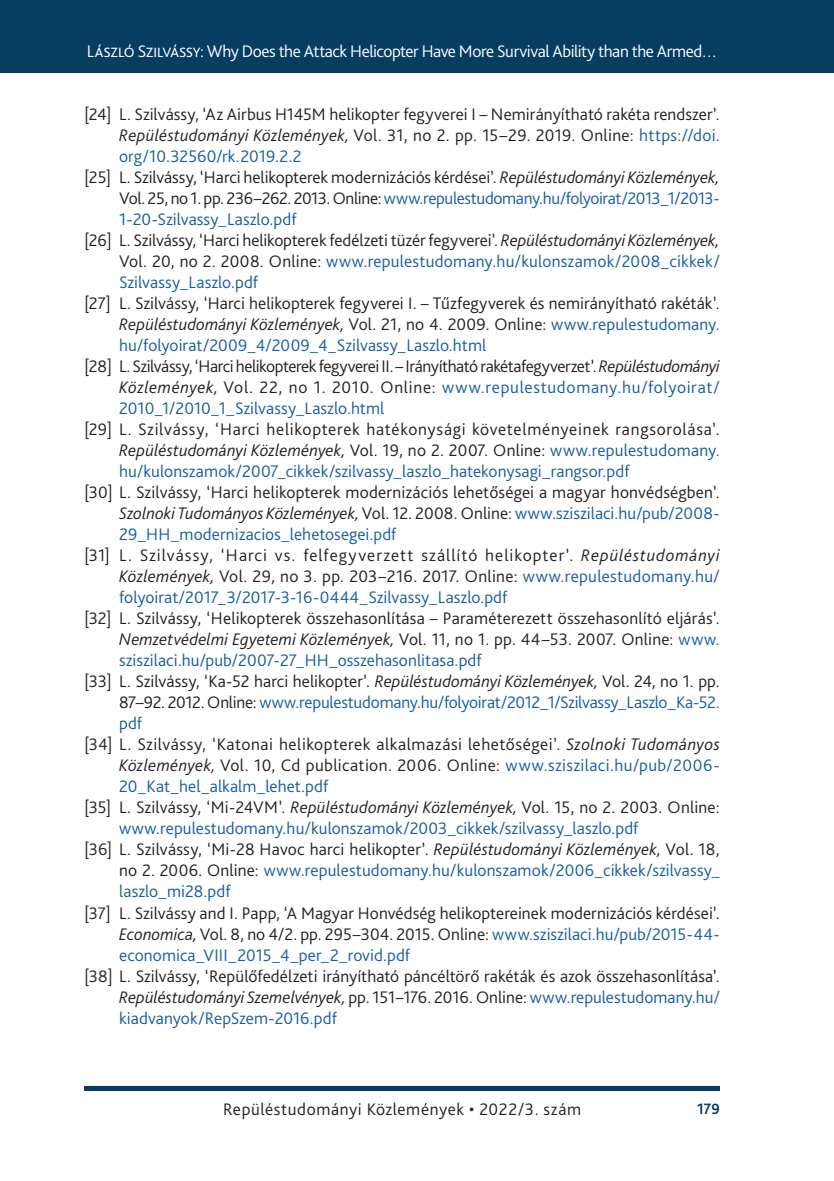
<style>
.page{position:relative;width:834px;height:1181px;background:#fff}
.page>*{position:absolute;margin:0;border:0;box-sizing:border-box;transform-origin:0 0}
._6__Bibliography_numbers{font:300 17.5px/21px "Bliss Pro";letter-spacing:.01em;color:#231f20;text-align:justify}
._6__Bibliography_numbers-2{font:300 17.5px/21px "Bliss Pro";letter-spacing:.01em;color:#175d9e}
.t1{font:300 17.5px "Bliss Pro";letter-spacing:-.025em;color:#fff}
._6__Bibliography_numbers-3{font:300 17.5px "Bliss Pro";letter-spacing:.03em;color:#231f20}
.t2{font:700 15.75px "Bliss Pro";color:#063e62;scale:.95 1}
.s1{font-style:italic}
.s2{color:#175d9e}
.s3{color:#231f20}
.s4{font-style:italic;color:#231f20}
</style>
<div class="page">
<div style="left:0;top:0;width:833px;height:73px;background:#063e62"></div>
<div style="left:84px;top:1086px;width:635px;height:5px;background:#063e62"></div>
<p class="t1" style="left:87px;top:41px;width:631px">László Szilvássy: Why Does the Attack Helicopter Have More Survival Ability than the Armed…</p>
<p class="_6__Bibliography_numbers" style="left:119px;top:103px;width:602px;text-indent:-35px">[24] L. Szilvássy, ‘Az Airbus H145M helikopter fegyverei I – Nemirányítható rakéta rendszer’.<br><span class="s1">Repüléstudományi Közlemények,</span> Vol. 31, no 2. pp. 15–29. 2019. Online: <span class="s2">https://doi. org/10.32560/rk.2019.2.2</span></p>
<p class="_6__Bibliography_numbers" style="left:119px;top:166px;width:602px;text-indent:-35px">[25] L. Szilvássy, ‘Harci helikopterek modernizációs kérdései’. <span class="s1">Repüléstudományi Közlemények, </span>Vol. 25, no 1. pp. 236–262. 2013.Online: <span class="s2">www.repulestudomany.hu/folyoirat/2013_1/2013- 1-20-Szilvassy_Laszlo.pdf</span></p>
<p class="_6__Bibliography_numbers" style="left:119px;top:229px;width:602px;text-indent:-35px">[26] L. Szilvássy, ‘Harci helikopterek fedélzeti tüzér fegyverei’. <span class="s1">Repüléstudományi Közlemények, </span>Vol. 20, no 2. 2008. Online: <span class="s2">www.repulestudomany.hu/kulonszamok/2008_cikkek/ Szilvassy_Laszlo.pdf</span></p>
<p class="_6__Bibliography_numbers" style="left:119px;top:292px;width:602px;text-indent:-35px">[27] L. Szilvássy, ‘Harci helikopterek fegyverei I. – Tűzfegyverek és nemirányítható rakéták’.<br><span class="s1">Repüléstudományi Közlemények,</span> Vol. 21, no 4. 2009. Online: <span class="s2">www.repulestudomany. hu/folyoirat/2009_4/2009_4_Szilvassy_Laszlo.html</span></p>
<p class="_6__Bibliography_numbers" style="left:119px;top:355px;width:602px;text-indent:-35px">[28] L. Szilvássy, ‘Harci helikopterek fegyverei II. – Irányítható rakétafegyverzet’. <span class="s1">Repüléstudományi Közlemények,</span> Vol. 22, no 1. 2010. Online: <span class="s2">www.repulestudomany.hu/folyoirat/ 2010_1/2010_1_Szilvassy_Laszlo.html</span></p>
<p class="_6__Bibliography_numbers" style="left:119px;top:418px;width:602px;text-indent:-35px">[29] L. Szilvássy, ‘Harci helikopterek hatékonysági követelményeinek rangsorolása’.<br><span class="s1">Repüléstudományi Közlemények,</span> Vol. 19, no 2. 2007. Online: <span class="s2">www.repulestudomany. hu/kulonszamok/2007_cikkek/szilvassy_laszlo_hatekonysagi_rangsor.pdf</span></p>
<p class="_6__Bibliography_numbers" style="left:119px;top:481px;width:602px;text-indent:-35px">[30] L. Szilvássy, ‘Harci helikopterek modernizációs lehetőségei a magyar honvédségben’.<br><span class="s1">Szolnoki Tudományos Közlemények,</span> Vol. 12. 2008. Online: <span class="s2">www.sziszilaci.hu/pub/2008- 29_HH_modernizacios_lehetosegei.pdf</span></p>
<p class="_6__Bibliography_numbers" style="left:119px;top:544px;width:602px;text-indent:-35px">[31] L. Szilvássy, ‘Harci vs. felfegyverzett szállító helikopter’. <span class="s1">Repüléstudományi Közlemények,</span> Vol. 29, no 3. pp. 203–216. 2017. Online: <span class="s2">www.repulestudomany.hu/ folyoirat/2017_3/2017-3-16-0444_Szilvassy_Laszlo.pdf</span></p>
<p class="_6__Bibliography_numbers" style="left:119px;top:607px;width:602px;text-indent:-35px">[32] L. Szilvássy, ‘Helikopterek összehasonlítása – Paraméterezett összehasonlító eljárás’.<br><span class="s1">Nemzetvédelmi Egyetemi Közlemények,</span> Vol. 11, no 1. pp. 44–53. 2007. Online: <span class="s2">www. sziszilaci.hu/pub/2007-27_HH_osszehasonlitasa.pdf</span></p>
<p class="_6__Bibliography_numbers" style="left:119px;top:670px;width:602px;text-indent:-35px">[33] L. Szilvássy, ‘Ka-52 harci helikopter’. <span class="s1">Repüléstudományi Közlemények,</span> Vol. 24, no 1. pp.<br>87–92. 2012. Online: <span class="s2">www.repulestudomany.hu/folyoirat/2012_1/Szilvassy_Laszlo_Ka-52. pdf</span></p>
<p class="_6__Bibliography_numbers" style="left:119px;top:733px;width:602px;text-indent:-35px">[34] L. Szilvássy, ‘Katonai helikopterek alkalmazási lehetőségei’. <span class="s1">Szolnoki Tudományos Közlemények,</span> Vol. 10, Cd publication. 2006. Online: <span class="s2">www.sziszilaci.hu/pub/2006- 20_Kat_hel_alkalm_lehet.pdf</span></p>
<p class="_6__Bibliography_numbers-2" style="left:119px;top:796px;width:602px;text-indent:-35px"><span class="s3">[35] L. Szilvássy, ‘Mi-24VM’.</span> <span class="s4">Repüléstudományi Közlemények,</span> <span class="s3">Vol. 15, no 2. 2003. Online: </span>www.repulestudomany.hu/kulonszamok/2003_cikkek/szilvassy_laszlo.pdf</p>
<p class="_6__Bibliography_numbers-2" style="left:119px;top:838px;width:602px;text-align:justify;text-indent:-35px"><span class="s3">[36] L. Szilvássy, ‘Mi-28 Havoc harci helikopter’.</span> <span class="s4">Repüléstudományi Közlemények,</span> <span class="s3">Vol. 18, no 2. 2006. Online:</span> www.repulestudomany.hu/kulonszamok/2006_cikkek/szilvassy_ laszlo_mi28.pdf</p>
<p class="_6__Bibliography_numbers" style="left:119px;top:901px;width:602px;text-indent:-35px">[37] L. Szilvássy and I. Papp, ‘A Magyar Honvédség helikoptereinek modernizációs kérdései’.<br><span class="s1">Economica,</span> Vol. 8, no 4/2. pp. 295–304. 2015. Online: <span class="s2">www.sziszilaci.hu/pub/2015-44- economica_VIII_2015_4_per_2_rovid.pdf</span></p>
<p class="_6__Bibliography_numbers" style="left:119px;top:964px;width:602px;text-indent:-35px">[38] L. Szilvássy, ‘Repülőfedélzeti irányítható páncéltörő rakéták és azok összehasonlítása’.<br><span class="s1">Repüléstudományi Szemelvények,</span> pp. 151–176. 2016. Online: <span class="s2">www.repulestudomany.hu/ kiadvanyok/RepSzem-2016.pdf</span></p>
<p class="_6__Bibliography_numbers-3" style="left:223px;top:1098px;width:359px">Repüléstudományi Közlemények • 2022/3. szám</p>
<p class="t2" style="left:697px;top:1099px;width:25px">179</p>
</div>
